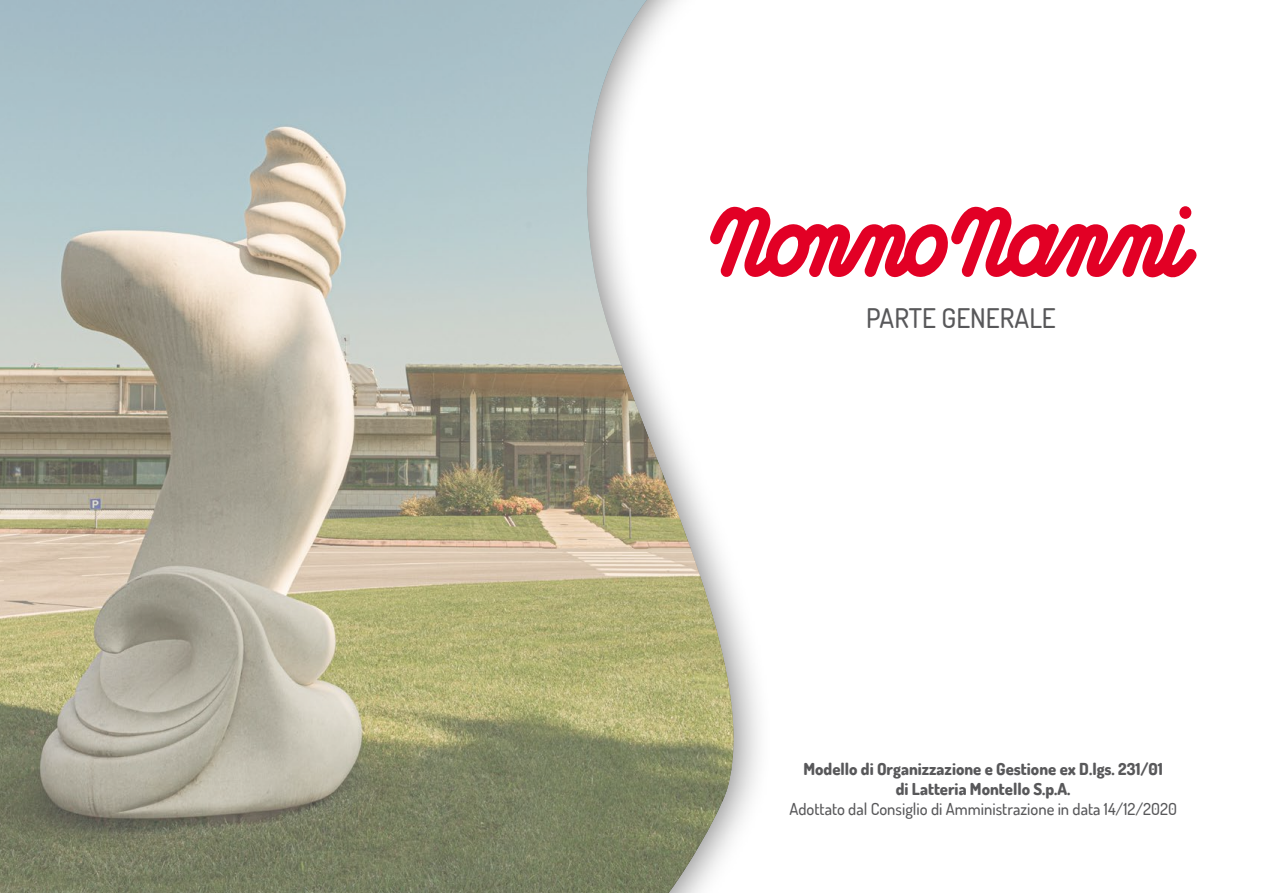
<style>
.page{position:relative;width:1263px;height:893px;background:#fff}
.page>*{position:absolute;margin:0;border:0;box-sizing:border-box;transform-origin:0 0}
.t1{font:500 27px "Dosis";color:#58585a}
.t2{font:800 16.5px/19.8px "Dosis";color:#58585a;text-align:center}
.t3{font:500 16.5px "Dosis";color:#58585a}
</style>
<div class="page">
<img style="left:0;top:0;width:572px;height:893px">
<div style="left:572px;top:0;width:691px;height:893px;background:#000;opacity:.51"></div>
<div style="left:838px;top:0;width:425px;height:893px;background:#fff"></div>
<svg style="left:709px;top:207px;width:488px;height:72px"></svg>
<div style="left:1179px;top:206px;width:12px;height:13px;background:#e20025;border-radius:50%"></div>
<h1 class="t1" style="left:866px;top:300px;width:191px">PARTE GENERALE</h1>
<p class="t2" style="left:803px;top:759px;width:361px">Modello di Organizzazione e Gestione ex D.lgs. 231/01 di Latteria Montello S.p.A.</p>
<p class="t3" style="left:789px;top:798px;width:389px">Adottato dal Consiglio di Amministrazione in data 14/12/2020</p>
</div>
